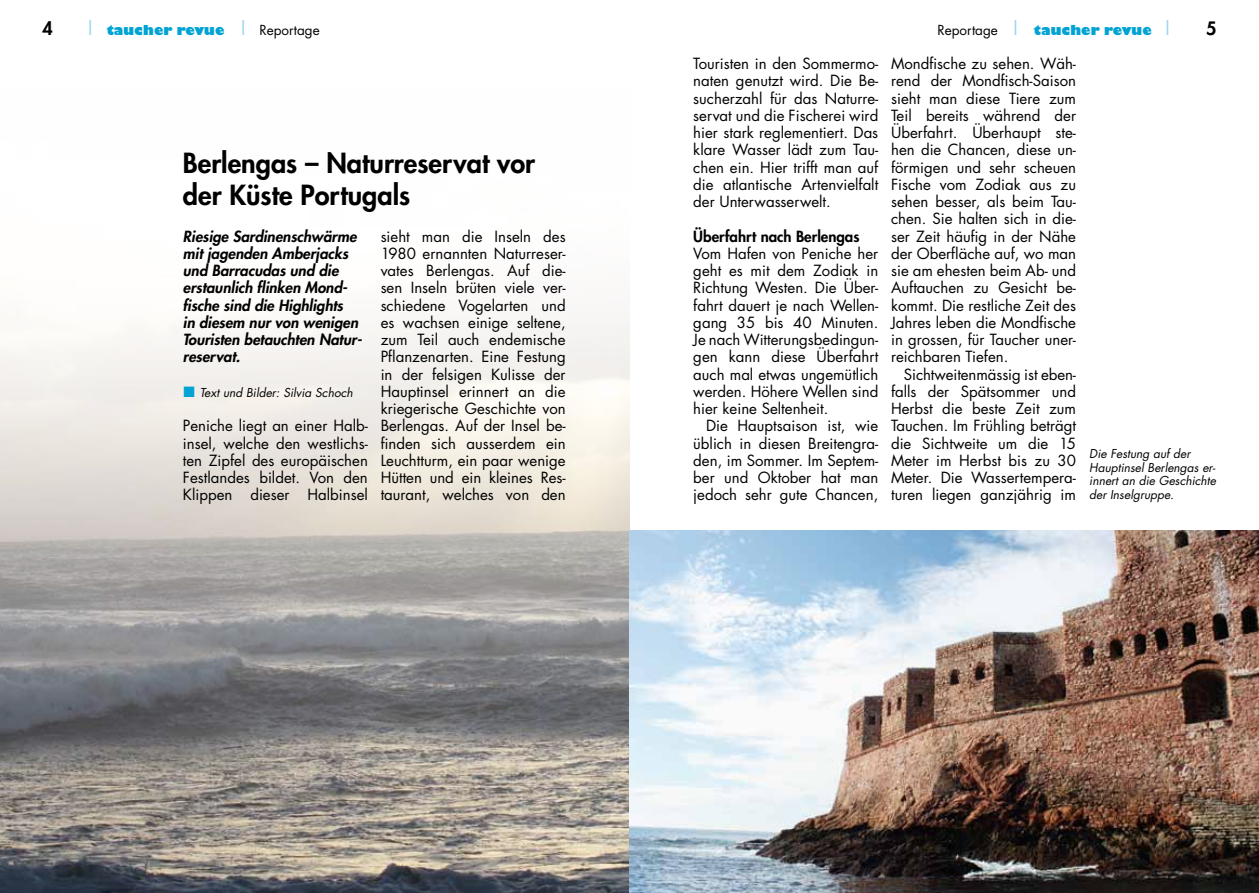
<style>
.page{position:relative;width:1259px;height:893px;background:#fff}
.page>*{position:absolute;margin:0;border:0;box-sizing:border-box;transform-origin:0 0}
.t1{font:800 27px/32.4px "Futura";color:#000}
.t2{font:800 18px "Futura";color:#000}
.t3{font:15px/17.2px "Futura";color:#000;text-align:justify}
.t4{font:italic 800 15px/17.2px "Futura";color:#000}
.t5{font:800 15px "Futura";color:#000}
.t6{font:800 13.5px "Gill Sans";color:#00a3d3}
.t7{font:italic 12px/13.5px "Futura";color:#000}
.s1{font-family:"Futura";font-weight:400;font-size:18px;color:#96d3ec}
.s2{font-family:"Futura";font-weight:400;color:#000}
.s3{color:#00a3d3}
</style>
<div class="page">
<img style="left:0;top:311px;width:629px;height:582px">
<img style="left:629px;top:530px;width:630px;height:363px">
<p class="t2" style="left:43px;top:16px;width:12px">4</p>
<p class="t6" style="left:85px;top:21px;width:236px"><span class="s1">|</span> taucher revue <span class="s1">|</span> <span class="s2">Reportage</span></p>
<p class="t6" style="left:937px;top:21px;width:237px"><span class="s2">Reportage</span> <span class="s1">|</span> taucher revue <span class="s1">|</span></p>
<p class="t2" style="left:1206px;top:16px;width:12px">5</p>
<h1 class="t1" style="left:183px;top:146px;width:354px">Berlengas – Naturreservat vor der Küste Portugals</h1>
<p class="t3" style="left:381px;top:227px;width:186px">sieht man die Inseln des 1980 ernannten Naturreser&shy;vates Berlengas. Auf die&shy;sen Inseln brüten viele ver&shy;schiedene Vogelarten und es wachsen einige seltene, zum Teil auch endemische Pflanzenarten. Eine Festung in der felsigen Kulisse der Hauptinsel erinnert an die kriegerische Geschichte von Berlengas. Auf der Insel be&shy;finden sich ausserdem ein Leuchtturm, ein paar wenige Hütten und ein kleines Res&shy;taurant, welches von den</p>
<p class="t4" style="left:183px;top:227px;width:181px">Riesige Sardinenschwärme mit jagenden Amberjacks und Barracudas und die erstaunlich flinken Mond&shy;fische sind die Highlights<br>in diesem nur von wenigen<br>Touristen betauchten Natur&shy;reservat.</p>
<p class="t7" style="left:183px;top:385px;width:171px"><span class="s3">■</span> Text und Bilder: Silvia Schoch</p>
<p class="t3" style="left:183px;top:417px;width:186px">Peniche liegt an einer Halb&shy;insel, welche den westlichs&shy;ten Zipfel des europäischen Festlandes bildet. Von den Klippen dieser Halbinsel</p>
<p class="t3" style="left:693px;top:55px;width:186px">Touristen in den Sommermo&shy;naten genutzt wird. Die Be&shy;sucherzahl für das Naturre&shy;servat und die Fischerei wird hier stark reglementiert. Das klare Wasser lädt zum Tau&shy;chen ein. Hier trifft man auf die atlantische Artenvielfalt der Unterwasserwelt.</p>
<p class="t5" style="left:693px;top:226px;width:168px">Überfahrt nach Berlengas</p>
<p class="t3" style="left:693px;top:244px;width:186px">Vom Hafen von Peniche her geht es mit dem Zodiak in Richtung Westen. Die Über&shy;fahrt dauert je nach Wellen&shy;gang 35 bis 40 Minuten.<br>Je nach Witterungsbedingun&shy;gen kann diese Überfahrt auch mal etwas ungemütlich werden. Höhere Wellen sind hier keine Seltenheit.</p>
<p class="t3" style="left:693px;top:417px;width:186px;text-indent:13px">Die Hauptsaison ist, wie üblich in diesen Breitengra&shy;den, im Sommer. Im Septem&shy;ber und Oktober hat man jedoch sehr gute Chancen,</p>
<p class="t3" style="left:891px;top:55px;width:186px">Mondfische zu sehen. Wäh&shy;rend der Mondfisch-Saison sieht man diese Tiere zum Teil bereits während der Überfahrt. Überhaupt ste&shy;hen die Chancen, diese un&shy;förmigen und sehr scheuen Fische vom Zodiak aus zu sehen besser, als beim Tau&shy;chen. Sie halten sich in die&shy;ser Zeit häufig in der Nähe der Oberfläche auf, wo man sie am ehesten beim Ab- und Auftauchen zu Gesicht be&shy;kommt. Die restliche Zeit des Jahres leben die Mondfische in grossen, für Taucher uner&shy;reichbaren Tiefen.</p>
<p class="t3" style="left:891px;top:365px;width:186px;text-indent:13px">Sichtweitenmässig ist eben&shy;falls der Spätsommer und Herbst die beste Zeit zum Tauchen. Im Frühling beträgt die Sichtweite um die 15<br>Meter im Herbst bis zu 30<br>Meter. Die Wassertempera&shy;turen liegen ganzjährig im</p>
<p class="t7" style="left:1089px;top:447px;width:128px">Die Festung auf der<br>Hauptinsel Berlengas er&shy;innert an die Geschichte der Inselgruppe.</p>
</div>
